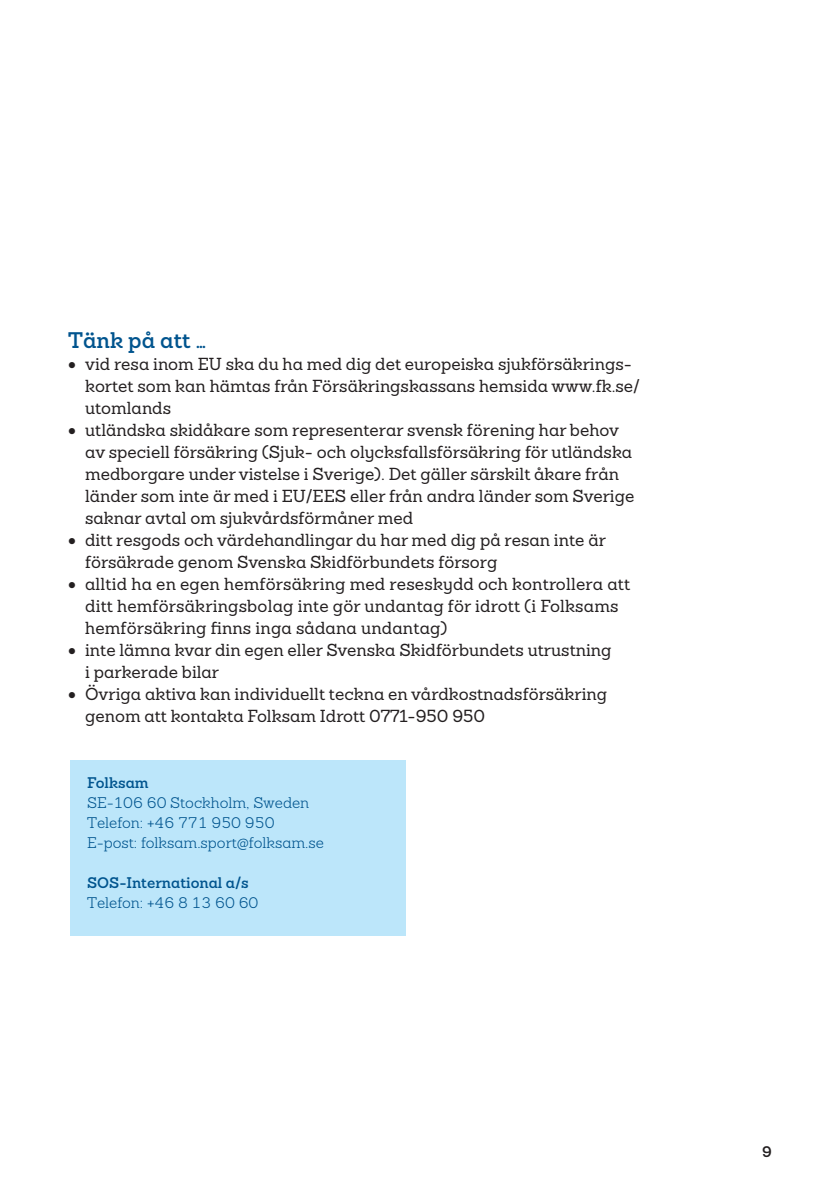
<style>
.page{position:relative;width:840px;height:1191px;background:#fff}
.page>*{position:absolute;margin:0;border:0;box-sizing:border-box;transform-origin:0 0}
.Rubrik_5_11_14__R2{font:600 22px "Sanchez Folksam";color:#00548e}
.t1{font:500 17px/22px "Sanchez Folksam";color:#231f20}
.Tabell_Text_7_5_9{font:300 15px "Sanchez Folksam Table";color:#00548e}
.Tabell_Rubrik_7_5_9{font:600 15px "Sanchez Folksam Table";color:#00548e}
.t2{font:600 15px "Sanchez Folksam";color:#231f20}
</style>
<div class="page">
<div style="left:70px;top:760px;width:335px;height:175px;background:#bce6fa"></div>
<p class="Rubrik_5_11_14__R2" style="left:68px;top:326px;width:140px">Tänk på att …</p>
<p class="t1" style="left:85px;top:353px;width:556px;text-indent:-17px">• vid resa inom EU ska du ha med dig det europeiska sjukförsäkrings&shy;kortet som kan hämtas från Försäkringskassans hemsida www.fk.se/ utomlands</p>
<p class="t1" style="left:85px;top:419px;width:550px;text-indent:-17px">• utländska skidåkare som representerar svensk förening har behov av speciell försäkring (Sjuk- och olycksfallsförsäkring för utländska medborgare under vistelse i Sverige). Det gäller särskilt åkare från länder som inte är med i EU/EES eller från andra länder som Sverige saknar avtal om sjukvårdsförmåner med</p>
<p class="t1" style="left:85px;top:529px;width:522px;text-indent:-17px">• ditt resgods och värdehandlingar du har med dig på resan inte är försäkrade genom Svenska Skidförbundets försorg</p>
<p class="t1" style="left:85px;top:573px;width:546px;text-indent:-17px">• alltid ha en egen hemförsäkring med reseskydd och kontrollera att ditt hemförsäkringsbolag inte gör undantag för idrott (i Folksams hemförsäkring finns inga sådana undantag)</p>
<p class="t1" style="left:85px;top:639px;width:527px;text-indent:-17px">• inte lämna kvar din egen eller Svenska Skidförbundets utrustning i parkerade bilar</p>
<p class="t1" style="left:85px;top:683px;width:523px;text-indent:-17px">• Övriga aktiva kan individuellt teckna en vårdkostnadsförsäkring genom att kontakta Folksam Idrott 0771-950 950</p>
<p class="Tabell_Rubrik_7_5_9" style="left:87px;top:773px;width:63px">Folksam</p>
<p class="Tabell_Text_7_5_9" style="left:87px;top:793px;width:223px">SE-106 60 Stockholm, Sweden</p>
<p class="Tabell_Text_7_5_9" style="left:87px;top:813px;width:189px">Telefon: +46 771 950 950</p>
<p class="Tabell_Text_7_5_9" style="left:87px;top:833px;width:238px">E-post: folksam.sport@folksam.se</p>
<p class="Tabell_Rubrik_7_5_9" style="left:87px;top:872px;width:163px">SOS-International a/s</p>
<p class="Tabell_Text_7_5_9" style="left:87px;top:893px;width:173px">Telefon: +46 8 13 60 60</p>
<p class="t2" style="left:761px;top:1141px;width:11px">9</p>
</div>
